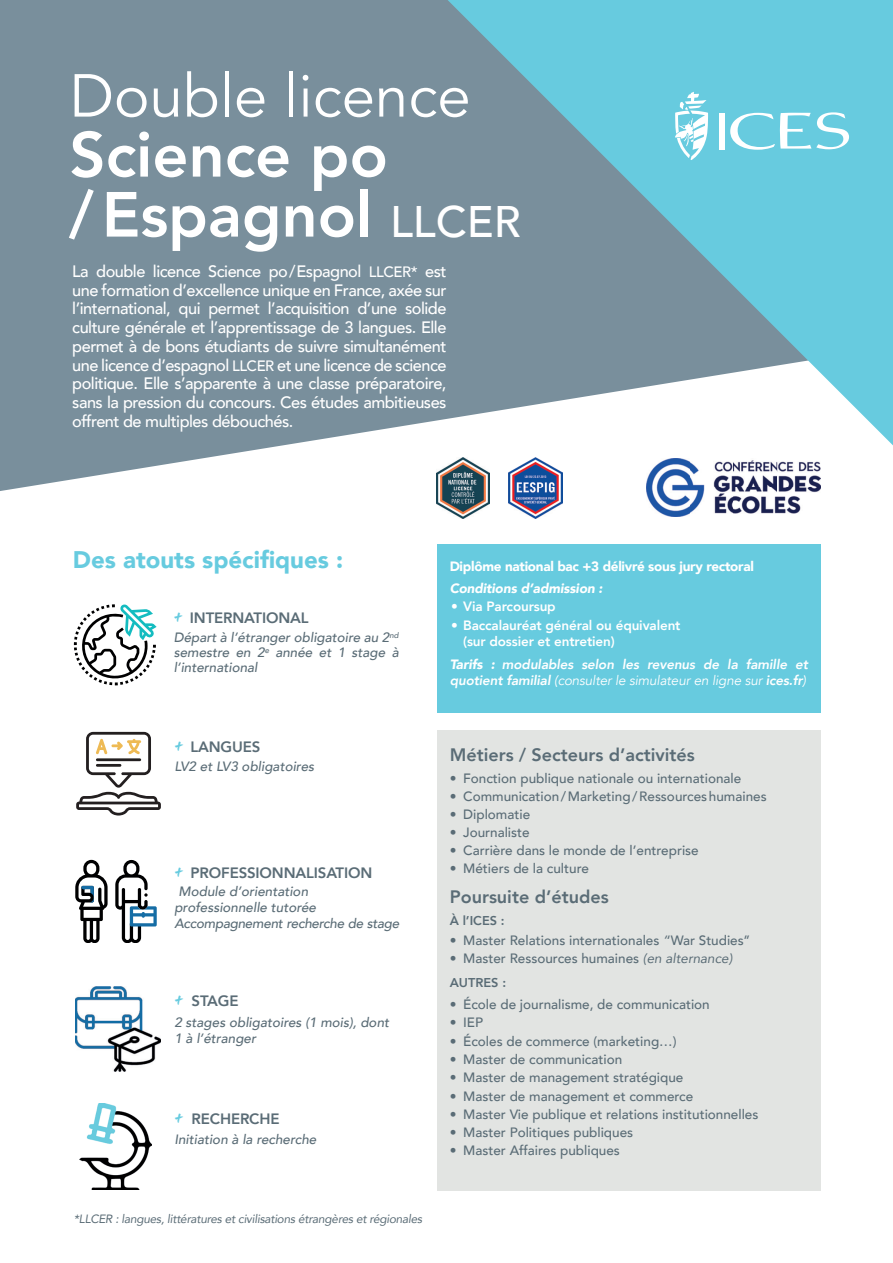
<style>
.page{position:relative;width:893px;height:1263px;background:#fff}
.page>*{position:absolute;margin:0;border:0;box-sizing:border-box;transform-origin:0 0}
.t1{font:800 63px/60px "Avenir";color:#fff}
.t2{font:60px "Avenir";color:#fff}
.t3{font:900 24px "Avenir";color:#67cbdf}
.t4{font:800 18px "Avenir";color:#5a6c76}
.t5{font:500 16.5px/18.8px "Avenir";letter-spacing:-.03em;color:#fff;text-align:justify}
.t6{font:800 15px "Avenir";letter-spacing:-.01em;color:#5a6c76}
.t7{font:500 13.5px "Avenir";color:#5a6c76}
.t8{font:italic 500 13.5px/16.2px "Avenir";color:#5a6c76}
.t9{font:italic 800 13.5px/16.2px "Avenir";letter-spacing:-.01em;color:#fff}
.t10{font:800 13.5px/16.2px "Avenir";letter-spacing:-.01em;color:#fff}
.t11{font:900 13.5px "Avenir";letter-spacing:-.02em;color:#fff}
.t12{font:italic 900 13.5px "Avenir";letter-spacing:-.01em;color:#fff}
.t13{font:800 12.75px "Avenir";color:#5a6c76}
.t14{font:italic 12px "Avenir";letter-spacing:-.02em;color:#5a6c76}
.s1{font-weight:500;font-size:44.1px}
.s2{font-size:15px}
.s3{font-family:"TT Ohneuleun B";font-weight:400;font-size:21px;color:#67cbdf}
.s4{font-weight:900}
.s5{font-weight:400}
.s6{font-weight:400;font-style:italic}
</style>
<div class="page">
<svg style="left:0;top:0;width:893px;height:491px;background:#889ca7"></svg>
<svg style="left:448px;top:0;width:445px;height:445px;background:#80b9c8"></svg>
<div style="left:719px;top:113px;width:6px;height:37px;background:#fff"></div>
<svg style="left:730px;top:112px;width:119px;height:38px"></svg>
<svg style="left:675px;top:92px;width:33px;height:68px"></svg>
<div style="left:437px;top:730px;width:384px;height:461px;background:#e2e4e2"></div>
<div style="left:437px;top:544px;width:384px;height:169px;background:#67cbdf"></div>
<svg style="left:74px;top:604px;width:83px;height:81px"></svg>
<img style="left:79px;top:1104px;width:73px;height:86px">
<svg style="left:75px;top:860px;width:33px;height:82px"></svg>
<svg style="left:115px;top:860px;width:42px;height:82px"></svg>
<svg style="left:76px;top:732px;width:85px;height:83px"></svg>
<img style="left:75px;top:986px;width:85px;height:85px">
<img style="left:437px;top:457px;width:53px;height:62px">
<img style="left:509px;top:457px;width:53px;height:62px">
<img style="left:647px;top:459px;width:174px;height:57px">
<h2 class="t2" style="left:69px;top:60px;width:403px">Double licence</h2>
<h1 class="t1" style="left:69px;top:125px;width:453px">Science po<br>/ Espagnol <span class="s1">LLCER</span></h1>
<p class="t5" style="left:72px;top:261px;width:376px">La double licence Science po / Espagnol <span class="s2">LLCER*</span> est une formation d’excellence unique en France, axée sur l’international, qui permet l’acquisition d’une solide culture générale et l’apprentissage de 3 langues. Elle permet à de bons étudiants de suivre simultanément une licence d’espagnol <span class="s2">LLCER</span> et une licence de science politique. Elle s’apparente à une classe préparatoire, sans la pression du concours. Ces études ambitieuses offrent de multiples débouchés.</p>
<h3 class="t3" style="left:73px;top:539px;width:272px">Des atouts spécifiques :</h3>
<p class="t6" style="left:174px;top:606px;width:136px"><span class="s3">+</span> INTERNATIONAL</p>
<p class="t8" style="left:174px;top:630px;width:227px;line-height:15px;text-align:justify">Départ à l’étranger obligatoire au 2<sup>nd </sup>semestre en 2<sup>e</sup> année et 1 stage à l’international</p>
<p class="t6" style="left:174px;top:735px;width:88px"><span class="s3">+</span> LANGUES</p>
<p class="t8" style="left:174px;top:759px;width:141px">LV2 et LV3 obligatoires</p>
<p class="t6" style="left:174px;top:861px;width:200px"><span class="s3">+</span> PROFESSIONNALISATION</p>
<p class="t8" style="left:174px;top:883px;width:227px;text-indent:4px">Module d’orientation professionnelle tutorée<br>Accompagnement recherche de stage</p>
<p class="t6" style="left:174px;top:989px;width:66px"><span class="s3">+</span> STAGE</p>
<p class="t8" style="left:174px;top:1014px;width:216px">2 stages obligatoires (1 mois), dont<br>1 à l’étranger</p>
<p class="t6" style="left:174px;top:1107px;width:107px"><span class="s3">+</span> RECHERCHE</p>
<p class="t8" style="left:174px;top:1131px;width:144px">Initiation à la recherche</p>
<p class="t14" style="left:74px;top:1211px;width:350px">*LLCER : langues, littératures et civilisations étrangères et régionales</p>
<p class="t11" style="left:450px;top:554px;width:306px">Diplôme national bac +3 délivré sous jury rectoral</p>
<p class="t12" style="left:450px;top:577px;width:154px">Conditions d’admission :</p>
<p class="t10" style="left:451px;top:599px;width:106px">• Via Parcoursup</p>
<p class="t10" style="left:463px;top:617px;width:219px;text-indent:-12px">• Baccalauréat général ou équivalent (sur dossier et entretien)</p>
<p class="t9" style="left:450px;top:656px;width:360px"><span class="s4">Tarifs :</span> modulables selon les revenus de la famille et quotient familial <span class="s5">(consulter le simulateur en ligne sur</span> ices.fr<span class="s5">)</span></p>
<h3 class="t4" style="left:450px;top:741px;width:247px">Métiers / Secteurs d’activités</h3>
<p class="t7" style="left:450px;top:767px;width:293px">• Fonction publique nationale ou internationale</p>
<p class="t7" style="left:450px;top:785px;width:319px">• Communication / Marketing / Ressources humaines</p>
<p class="t7" style="left:450px;top:803px;width:82px">• Diplomatie</p>
<p class="t7" style="left:450px;top:821px;width:82px">• Journaliste</p>
<p class="t7" style="left:450px;top:838px;width:251px">• Carrière dans le monde de l’entreprise</p>
<p class="t7" style="left:450px;top:856px;width:141px">• Métiers de la culture</p>
<h3 class="t4" style="left:450px;top:883px;width:160px">Poursuite d’études</h3>
<p class="t13" style="left:450px;top:910px;width:57px">À l’ICES :</p>
<p class="t7" style="left:450px;top:928px;width:302px">• Master Relations internationales <span class="s6">‘</span>‘War Studies’’</p>
<p class="t7" style="left:450px;top:946px;width:284px">• Master Ressources humaines <span class="s6">(en alternance)</span></p>
<p class="t13" style="left:450px;top:972px;width:58px">AUTRES :</p>
<p class="t7" style="left:450px;top:992px;width:262px">• École de journalisme, de communication</p>
<p class="t7" style="left:450px;top:1011px;width:35px">• IEP</p>
<p class="t7" style="left:450px;top:1029px;width:228px">• Écoles de commerce (marketing…)</p>
<p class="t7" style="left:450px;top:1047px;width:174px">• Master de communication</p>
<p class="t7" style="left:450px;top:1066px;width:235px">• Master de management stratégique</p>
<p class="t7" style="left:450px;top:1084px;width:245px">• Master de management et commerce</p>
<p class="t7" style="left:450px;top:1102px;width:310px">• Master Vie publique et relations institutionnelles</p>
<p class="t7" style="left:450px;top:1121px;width:185px">• Master Politiques publiques</p>
<p class="t7" style="left:450px;top:1139px;width:172px">• Master Affaires publiques</p>
</div>
